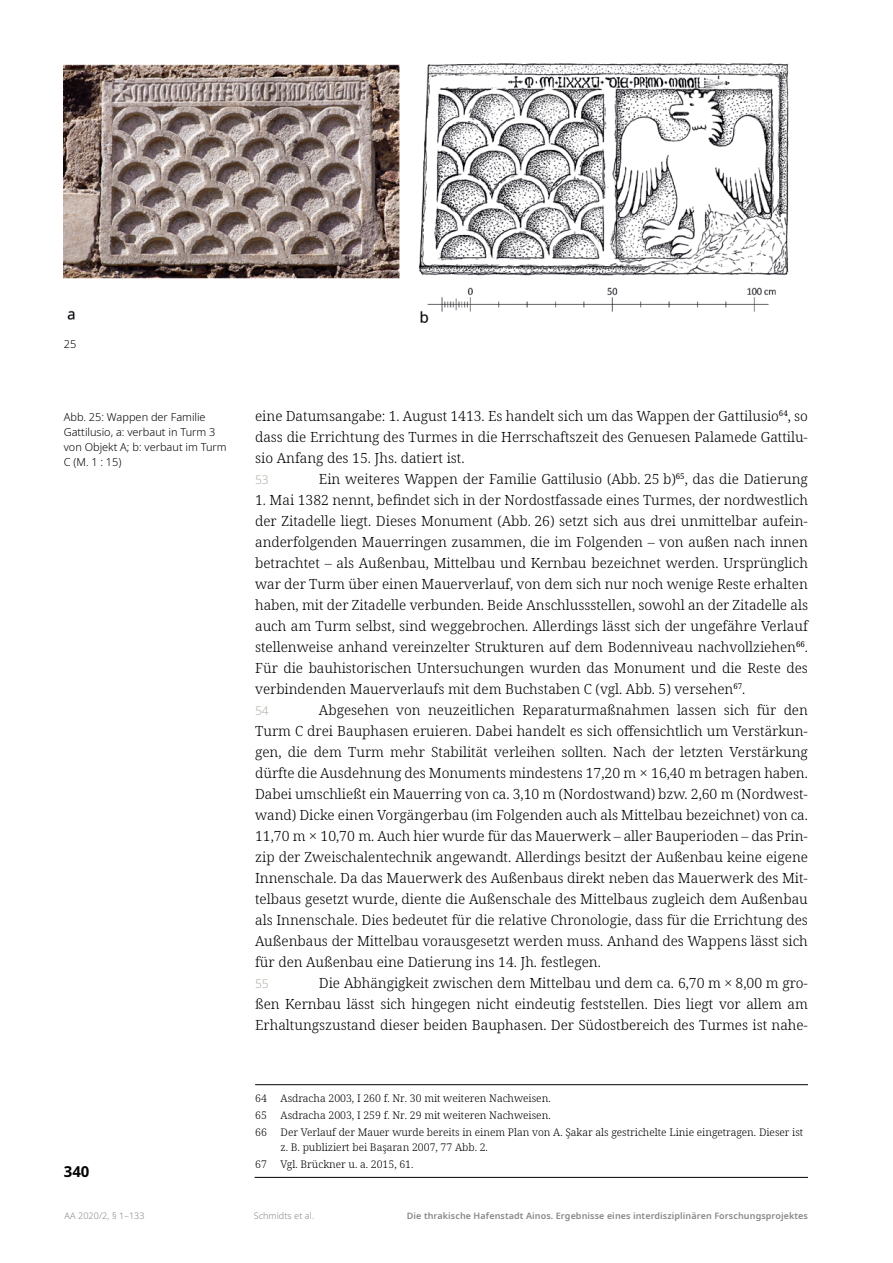
<style>
.page{position:relative;width:893px;height:1263px;background:#fff}
.page>*{position:absolute;margin:0;border:0;box-sizing:border-box;transform-origin:0 0}
.t1{font:700 15px "Noto Sans";color:#000}
.t2{font:300 13.95px/21px "Noto Serif";color:#000;text-align:justify}
.t3{font:300 12px "Noto Sans";color:#b4aea7}
.t4{font:300 10.95px/15px "Noto Sans";color:#000}
.t5{font:300 10.5px/15px "Noto Serif";color:#000}
.t6{font:600 9px "Noto Sans";letter-spacing:.01em;color:#878787}
.t7{font:300 9px "Noto Sans";letter-spacing:.01em;color:#878787}
</style>
<div class="page">
<hr style="left:255px;top:1177px;width:553px;height:1px;background:#000">
<hr style="left:255px;top:1084px;width:553px;height:1px;background:#000">
<img style="left:64px;top:63px;width:725px;height:260px">
<p class="t4" style="left:64px;top:336px;width:14px">25</p>
<p class="t4" style="left:64px;top:410px;width:164px">Abb. 25: Wappen der Familie<br>Gattilusio, a: verbaut in Turm 3 von Objekt A; b: verbaut im Turm<br>C (M. 1 : 15)</p>
<p class="t1" style="left:64px;top:1161px;width:27px">340</p>
<p class="t2" style="left:255px;top:406px;width:554px">eine Datumsangabe: 1. August 1413. Es handelt sich um das Wappen der Gattilusio<sup>64</sup>, so dass die Errichtung des Turmes in die Herrschaftszeit des Genuesen Palamede Gattilu&shy;sio Anfang des 15. Jhs. datiert ist.</p>
<p class="t3" style="left:255px;top:471px;width:15px">53</p>
<p class="t2" style="left:319px;top:469px;width:490px">Ein weiteres Wappen der Familie Gattilusio (Abb. 25 b)<sup>65</sup>, das die Datierung</p>
<p class="t2" style="left:255px;top:490px;width:554px">1. Mai 1382 nennt, befindet sich in der Nordostfassade eines Turmes, der nordwestlich der Zitadelle liegt. Dieses Monument (Abb. 26) setzt sich aus drei unmittelbar aufein&shy;anderfolgenden Mauerringen zusammen, die im Folgenden – von außen nach innen betrachtet – als Außenbau, Mittelbau und Kernbau bezeichnet werden. Ursprünglich war der Turm über einen Mauerverlauf, von dem sich nur noch wenige Reste erhalten haben, mit der Zitadelle verbunden. Beide Anschlussstellen, sowohl an der Zitadelle als auch am Turm selbst, sind weggebrochen. Allerdings lässt sich der ungefähre Verlauf stellenweise anhand vereinzelter Strukturen auf dem Bodenniveau nachvollziehen<sup>66</sup>.<br>Für die bauhistorischen Untersuchungen wurden das Monument und die Reste des verbindenden Mauerverlaufs mit dem Buchstaben C (vgl. Abb. 5) versehen<sup>67</sup>.</p>
<p class="t3" style="left:255px;top:702px;width:15px">54</p>
<p class="t2" style="left:255px;top:700px;width:554px;text-indent:64px">Abgesehen von neuzeitlichen Reparaturmaßnahmen lassen sich für den Turm C drei Bauphasen eruieren. Dabei handelt es sich offensichtlich um Verstärkun&shy;gen, die dem Turm mehr Stabilität verleihen sollten. Nach der letzten Verstärkung dürfte die Ausdehnung des Monuments mindestens 17,20 m × 16,40 m betragen haben.<br>Dabei umschließt ein Mauerring von ca. 3,10 m (Nordostwand) bzw. 2,60 m (Nordwest&shy;wand) Dicke einen Vorgängerbau (im Folgenden auch als Mittelbau bezeichnet) von ca.<br>11,70 m × 10,70 m. Auch hier wurde für das Mauerwerk – aller Bauperioden – das Prin&shy;zip der Zweischalentechnik angewandt. Allerdings besitzt der Außenbau keine eigene Innenschale. Da das Mauerwerk des Außenbaus direkt neben das Mauerwerk des Mit&shy;telbaus gesetzt wurde, diente die Außenschale des Mittelbaus zugleich dem Außenbau als Innenschale. Dies bedeutet für die relative Chronologie, dass für die Errichtung des Außenbaus der Mittelbau vorausgesetzt werden muss. Anhand des Wappens lässt sich für den Außenbau eine Datierung ins 14. Jh. festlegen.</p>
<p class="t3" style="left:255px;top:975px;width:15px">55</p>
<p class="t2" style="left:255px;top:973px;width:554px;text-indent:64px">Die Abhängigkeit zwischen dem Mittelbau und dem ca. 6,70 m × 8,00 m gro&shy;ßen Kernbau lässt sich hingegen nicht eindeutig feststellen. Dies liegt vor allem am Erhaltungszustand dieser beiden Bauphasen. Der Südostbereich des Turmes ist nahe-</p>
<p class="t5" style="left:255px;top:1091px;width:13px">64</p>
<p class="t5" style="left:281px;top:1091px;width:272px">Asdracha 2003, I 260 f. Nr. 30 mit weiteren Nachweisen.</p>
<p class="t5" style="left:255px;top:1108px;width:13px">65</p>
<p class="t5" style="left:281px;top:1108px;width:272px">Asdracha 2003, I 259 f. Nr. 29 mit weiteren Nachweisen.</p>
<p class="t5" style="left:255px;top:1125px;width:13px">66</p>
<p class="t5" style="left:281px;top:1125px;width:524px">Der Verlauf der Mauer wurde bereits in einem Plan von A. Şakar als gestrichelte Linie eingetragen. Dieser ist z. B. publiziert bei Başaran 2007, 77 Abb. 2.</p>
<p class="t5" style="left:255px;top:1157px;width:13px">67</p>
<p class="t5" style="left:281px;top:1157px;width:134px">Vgl. Brückner u. a. 2015, 61.</p>
<p class="t7" style="left:65px;top:1209px;width:82px">AA 2020/2, § 1–133</p>
<p class="t7" style="left:254px;top:1209px;width:62px">Schmidts et al.</p>
<p class="t6" style="left:407px;top:1209px;width:403px">Die thrakische Hafenstadt Ainos. Ergebnisse eines interdisziplinären Forschungsprojektes</p>
</div>
